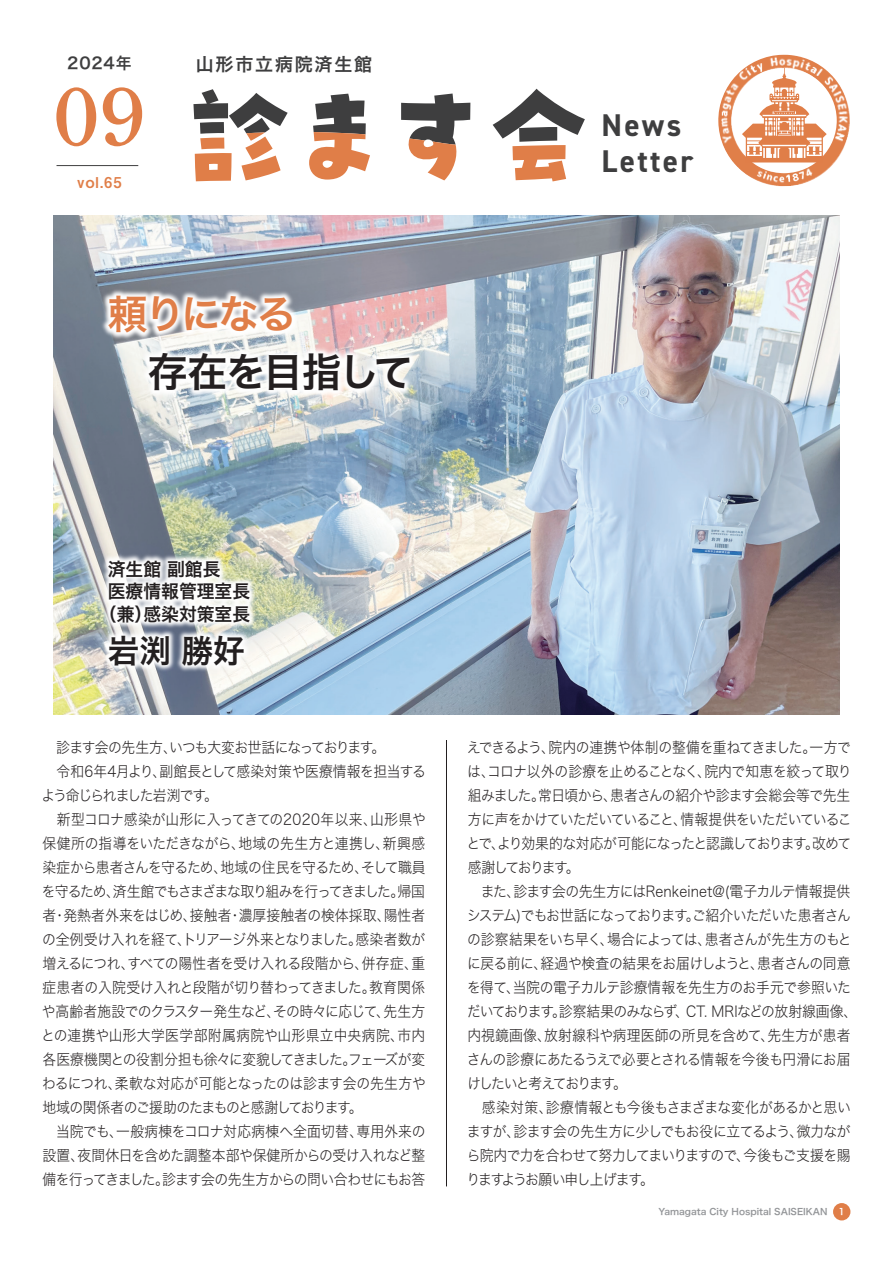
<style>
.page{position:relative;width:893px;height:1263px;background:#fff}
.page>*{position:absolute;margin:0;border:0;box-sizing:border-box;transform-origin:0 0}
.t1{font:82.35px "P Shuei Yobu Min Std B";color:#e07e48}
.t2{font:39.9px "Hira Kaku Std W6";letter-spacing:-.05em;color:#231f20}
.t3{font:39.9px "Hira Kaku Std W6";letter-spacing:-.06em;color:#e07e48}
.t4{font:32.25px "Hira Kaku Std W6";color:#231f20}
.t5{font:700 31.5px/36.2px "DIN2014";letter-spacing:.075em;color:#3e3e3f}
.t6{font:18.3px "Hira Kaku Std W6";color:#231f20}
.t7{font:18px "Hira Kaku Std W6";letter-spacing:.1em;color:#3e3e3f}
.t8{font:15.9px "Hira Kaku Std W6";letter-spacing:.05em;color:#3e3e3f}
.t9{font:15px/24px "Hira Kaku Std W2";letter-spacing:-.035em;color:#231f20;scale:.92 1}
.t10{font:700 15px "Mi Go MB1 Std De";color:#e07e48}
.t11{font:9px "Hira Kaku Std W6";color:#939598}
.s1{color:#fff}
</style>
<div class="page">
<hr style="left:446px;top:740px;width:1px;height:446px;background:#231f20">
<img style="left:54px;top:215px;width:785px;height:499px">
<img style="left:53px;top:236px;width:416px;height:227px">
<img style="left:53px;top:503px;width:254px;height:212px">
<div style="left:833px;top:1203px;width:17px;height:17px;background:#e07e48;border-radius:50%"></div>
<hr style="left:57px;top:165px;width:81px;height:1px;background:#3e3e3f">
<img style="left:718px;top:55px;width:132px;height:132px">
<svg style="left:742px;top:68px;width:85px;height:94px"></svg>
<svg style="left:193px;top:89px;width:95px;height:92px"></svg>
<svg style="left:309px;top:94px;width:61px;height:86px"></svg>
<svg style="left:401px;top:94px;width:69px;height:86px"></svg>
<svg style="left:493px;top:89px;width:92px;height:92px"></svg>
<p class="t8" style="left:67px;top:51px;width:66px">2024年</p>
<p class="t7" style="left:196px;top:50px;width:178px">山形市立病院済生館</p>
<h1 class="t1" style="left:53px;top:59px;width:94px">09</h1>
<p class="t10" style="left:77px;top:171px;width:46px">vol.65</p>
<h2 class="t3" style="left:108px;top:283px;width:190px">頼りになる</h2>
<h2 class="t2" style="left:108px;top:341px;width:307px">　存在を目指して</h2>
<p class="t6" style="left:108px;top:555px;width:114px">済生館 副館長</p>
<p class="t6" style="left:108px;top:577px;width:144px">医療情報管理室長</p>
<p class="t6" style="left:99px;top:600px;width:153px">（兼）感染対策室長</p>
<h3 class="t4" style="left:108px;top:625px;width:138px">岩渕 勝好</h3>
<h3 class="t5" style="left:601px;top:106px;width:93px">News<br>Letter</h3>
<p class="t9" style="left:41px;top:735px;width:420px">　診ます会の先生方、いつも大変お世話になっております。<br>　令和6年4月より、副館長として感染対策や医療情報を担当するよう命じられました岩渕です。<br>　新型コロナ感染が山形に入ってきての2020年以来、山形県や保健所の指導をいただきながら、地域の先生方と連携し、新興感染症から患者さんを守るため、地域の住民を守るため、そして職員を守るため、済生館でもさまざまな取り組みを行ってきました。帰国者・発熱者外来をはじめ、接触者・濃厚接触者の検体採取、陽性者の全例受け入れを経て、トリアージ外来となりました。感染者数が増えるにつれ、すべての陽性者を受け入れる段階から、併存症、重症患者の入院受け入れと段階が切り替わってきました。教育関係や高齢者施設でのクラスター発生など、その時々に応じて、先生方との連携や山形大学医学部附属病院や山形県立中央病院、市内各医療機関との役割分担も徐々に変貌してきました。フェーズが変わるにつれ、柔軟な対応が可能となったのは診ます会の先生方や地域の関係者のご援助のたまものと感謝しております。<br>　当院でも、一般病棟をコロナ対応病棟へ全面切替、専用外来の設置、夜間休日を含めた調整本部や保健所からの受け入れなど整備を行ってきました。診ます会の先生方からの問い合わせにもお答</p>
<p class="t9" style="left:466px;top:735px;width:426px">えできるよう、院内の連携や体制の整備を重ねてきました。一方では、コロナ以外の診療を止めることなく、院内で知恵を絞って取り組みました。常日頃から、患者さんの紹介や診ます会総会等で先生方に声をかけていただいていること、情報提供をいただいていることで、より効果的な対応が可能になったと認識しております。改めて感謝しております。<br>　また、診ます会の先生方にはRenkeinet@(電子カルテ情報提供システム)でもお世話になっております。ご紹介いただいた患者さんの診察結果をいち早く、場合によっては、患者さんが先生方のもとに戻る前に、経過や検査の結果をお届けしようと、患者さんの同意を得て、当院の電子カルテ診療情報を先生方のお手元で参照いただいております。診察結果のみならず、CT. MRIなどの放射線画像、内視鏡画像、放射線科や病理医師の所見を含めて、先生方が患者さんの診療にあたるうえで必要とされる情報を今後も円滑にお届けしたいと考えております。<br>　感染対策、診療情報とも今後もさまざまな変化があるかと思いますが、診ます会の先生方に少しでもお役に立てるよう、微力ながら院内で力を合わせて努力してまいりますので、今後もご支援を賜りますようお願い申し上げます。</p>
<p class="t11" style="left:658px;top:1205px;width:188px">Yamagata City Hospital SAISEIKAN <span class="s1">1</span></p>
</div>
